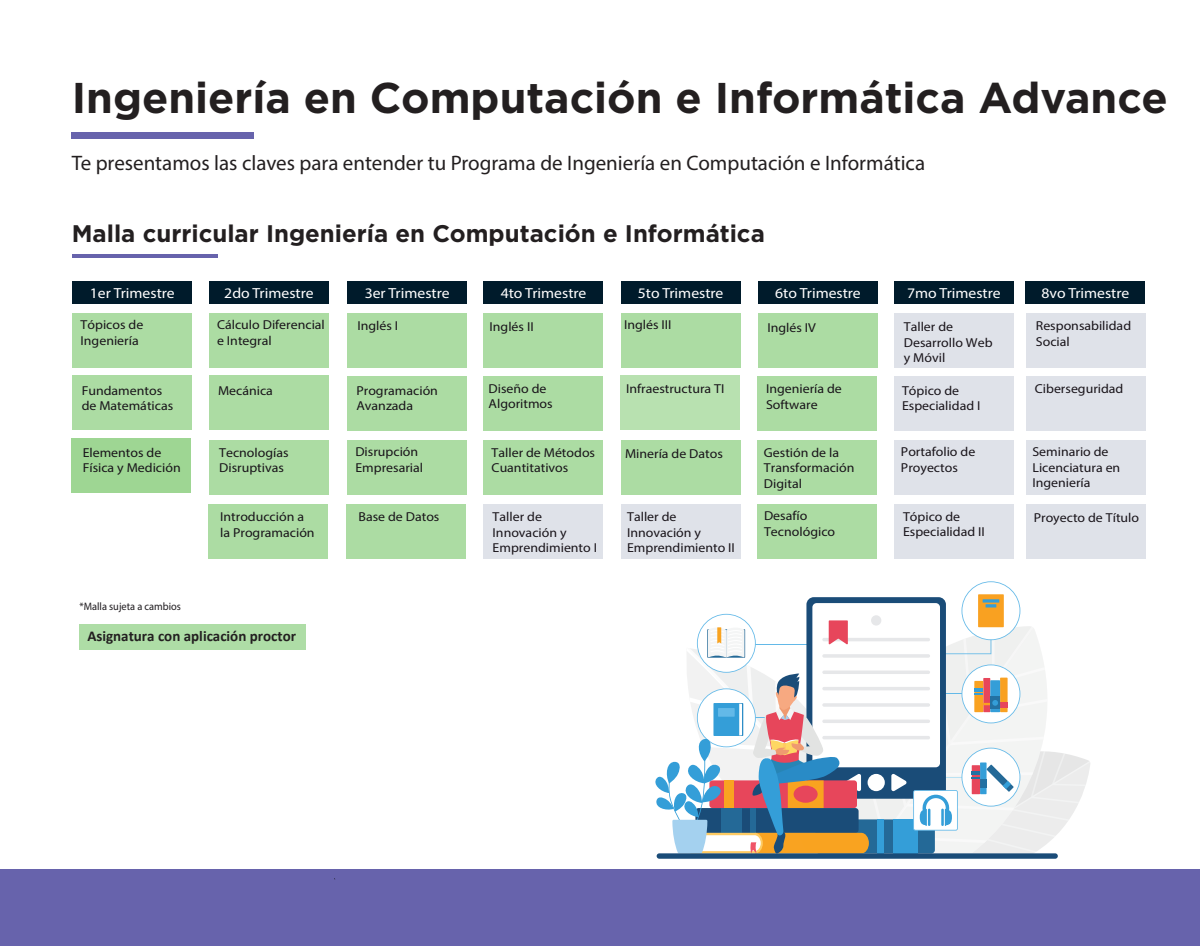
<style>
.page{position:relative;width:1200px;height:946px;background:#fff}
.page>*{position:absolute;margin:0;border:0;box-sizing:border-box;transform-origin:0 0}
.t1{font:700 43px "Gotham";color:#231f20}
.t2{font:700 24px "Gotham";color:#231f20}
.t3{font:21px "Myriad Pro";color:#231f20}
.t4{font:700 15px "Calibri";color:#231f20}
.t5{font:14.6px "Myriad Pro";color:#fff;scale:1.07 1}
.t6{font:13px/15.6px "Myriad Pro";color:#19141a;scale:1.07 1}
.t7{font:10.8px "Myriad Pro";color:#1f1b1f;scale:.96 1}
</style>
<div class="page">
<div style="left:620px;top:376px;width:120px;height:54px;background:#b8e1b0"></div>
<div style="left:0;top:870px;width:1200px;height:76px;background:#6763ac"></div>
<hr style="left:73px;top:255px;width:145px;height:3px;background:#6763ac">
<div style="left:71px;top:132px;width:182px;height:7px;background:#6763ac"></div>
<div style="left:79px;top:624px;width:227px;height:25px;background:#aedda6"></div>
<div style="left:73px;top:281px;width:119px;height:23px;background:#001b2b"></div>
<div style="left:73px;top:313px;width:119px;height:54px;background:#acdca3"></div>
<div style="left:73px;top:375px;width:119px;height:54px;background:#acdca3"></div>
<div style="left:209px;top:281px;width:120px;height:23px;background:#001b2b"></div>
<div style="left:209px;top:313px;width:120px;height:54px;background:#acdca3"></div>
<div style="left:209px;top:440px;width:120px;height:55px;background:#acdca3"></div>
<div style="left:347px;top:281px;width:120px;height:23px;background:#001b2b"></div>
<div style="left:209px;top:376px;width:120px;height:54px;background:#acdca3"></div>
<div style="left:347px;top:440px;width:120px;height:55px;background:#acdca3"></div>
<div style="left:347px;top:377px;width:120px;height:54px;background:#acdca3"></div>
<div style="left:484px;top:281px;width:119px;height:23px;background:#001b2b"></div>
<div style="left:483px;top:377px;width:119px;height:54px;background:#acdca3"></div>
<div style="left:484px;top:440px;width:119px;height:55px;background:#acdca3"></div>
<div style="left:484px;top:504px;width:119px;height:54px;background:#dfe2e9"></div>
<div style="left:621px;top:281px;width:119px;height:23px;background:#001b2b"></div>
<div style="left:621px;top:313px;width:119px;height:54px;background:#acdca3"></div>
<div style="left:621px;top:504px;width:119px;height:54px;background:#dfe2e9"></div>
<div style="left:758px;top:281px;width:120px;height:23px;background:#001b2b"></div>
<div style="left:894px;top:281px;width:120px;height:23px;background:#001b2b"></div>
<div style="left:894px;top:377px;width:120px;height:54px;background:#dfe2e9"></div>
<div style="left:1026px;top:281px;width:119px;height:23px;background:#001b2b"></div>
<div style="left:1026px;top:377px;width:119px;height:54px;background:#dfe2e9"></div>
<div style="left:72px;top:439px;width:119px;height:54px;background:#9ed693"></div>
<div style="left:208px;top:504px;width:120px;height:54px;background:#acdca3"></div>
<div style="left:347px;top:504px;width:119px;height:54px;background:#acdca3"></div>
<div style="left:347px;top:313px;width:120px;height:54px;background:#acdca3"></div>
<div style="left:483px;top:313px;width:119px;height:54px;background:#acdca3"></div>
<div style="left:621px;top:440px;width:119px;height:55px;background:#acdca3"></div>
<div style="left:758px;top:504px;width:119px;height:54px;background:#acdca3"></div>
<div style="left:758px;top:440px;width:119px;height:55px;background:#acdca3"></div>
<div style="left:758px;top:377px;width:119px;height:54px;background:#acdca3"></div>
<div style="left:758px;top:313px;width:120px;height:54px;background:#acdca3"></div>
<div style="left:894px;top:440px;width:119px;height:55px;background:#dfe2e9"></div>
<div style="left:894px;top:504px;width:119px;height:54px;background:#dfe2e9"></div>
<div style="left:894px;top:313px;width:119px;height:54px;background:#dfe2e9"></div>
<div style="left:1026px;top:440px;width:119px;height:55px;background:#dfe2e9"></div>
<div style="left:1026px;top:504px;width:119px;height:54px;background:#dfe2e9"></div>
<div style="left:1026px;top:313px;width:119px;height:54px;background:#dfe2e9"></div>
<svg style="left:655px;top:581px;width:435px;height:273px"></svg>
<div style="left:657px;top:853px;width:401px;height:6px;background:#1a4c78;border-radius:3px"></div>
<h1 class="t1" style="left:72px;top:73px;width:1097px">Ingeniería en Computación e Informática Advance</h1>
<h3 class="t3" style="left:72px;top:150px;width:855px">Te presentamos las claves para entender tu Programa de Ingeniería en Computación e Informática</h3>
<h2 class="t2" style="left:72px;top:220px;width:695px">Malla curricular Ingeniería en Computación e Informática</h2>
<p class="t5" style="left:90px;top:284px;width:81px">1er Trimestre</p>
<p class="t5" style="left:224px;top:284px;width:85px">2do Trimestre</p>
<p class="t5" style="left:365px;top:284px;width:81px">3er Trimestre</p>
<p class="t5" style="left:501px;top:284px;width:81px">4to Trimestre</p>
<p class="t5" style="left:638px;top:284px;width:81px">5to Trimestre</p>
<p class="t5" style="left:775px;top:284px;width:81px">6to Trimestre</p>
<p class="t5" style="left:907px;top:284px;width:89px">7mo Trimestre</p>
<p class="t5" style="left:1042px;top:284px;width:84px">8vo Trimestre</p>
<p class="t6" style="left:81px;top:317px;width:60px">Tópicos de<br>Ingeniería</p>
<p class="t6" style="left:82px;top:382px;width:87px">Fundamentos de Matemáticas</p>
<p class="t6" style="left:83px;top:445px;width:93px">Elementos de<br>Física y Medición</p>
<p class="t6" style="left:217px;top:317px;width:102px">Cálculo Diferencial e Integral</p>
<p class="t6" style="left:218px;top:382px;width:53px">Mecánica</p>
<p class="t6" style="left:624px;top:317px;width:46px">Inglés III</p>
<p class="t6" style="left:358px;top:317px;width:40px">Inglés I</p>
<p class="t6" style="left:1036px;top:318px;width:91px">Responsabilidad<br>Social</p>
<p class="t6" style="left:904px;top:319px;width:84px">Taller de<br>Desarrollo Web y Móvil</p>
<p class="t6" style="left:490px;top:319px;width:43px">Inglés II</p>
<p class="t6" style="left:767px;top:320px;width:47px">Inglés IV</p>
<p class="t6" style="left:489px;top:380px;width:61px">Diseño de<br>Algoritmos</p>
<p class="t6" style="left:626px;top:381px;width:93px">Infraestructura TI</p>
<p class="t6" style="left:766px;top:381px;width:72px">Ingeniería de<br>Software</p>
<p class="t6" style="left:1035px;top:381px;width:84px">Ciberseguridad</p>
<p class="t6" style="left:902px;top:382px;width:75px">Tópico de<br>Especialidad I</p>
<p class="t6" style="left:356px;top:382px;width:78px">Programación<br>Avanzada</p>
<p class="t6" style="left:901px;top:444px;width:71px">Portafolio de<br>Proyectos</p>
<p class="t6" style="left:1032px;top:444px;width:84px">Seminario de<br>Licenciatura en<br>Ingeniería</p>
<p class="t6" style="left:1034px;top:510px;width:100px">Proyecto de Título</p>
<p class="t6" style="left:355px;top:444px;width:65px">Disrupción<br>Empresarial</p>
<p class="t6" style="left:764px;top:444px;width:86px">Gestión de la<br>Transformación<br>Digital</p>
<p class="t6" style="left:219px;top:445px;width:66px">Tecnologías<br>Disruptivas</p>
<p class="t6" style="left:220px;top:509px;width:90px">Introducción a la Programación</p>
<p class="t6" style="left:492px;top:445px;width:98px">Taller de Métodos<br>Cuantitativos</p>
<p class="t6" style="left:493px;top:509px;width:99px">Taller de<br>Innovación y<br>Emprendimiento I</p>
<p class="t6" style="left:625px;top:446px;width:93px">Minería de Datos</p>
<p class="t6" style="left:627px;top:509px;width:102px">Taller de<br>Innovación y<br>Emprendimiento II</p>
<p class="t6" style="left:764px;top:508px;width:68px">Desafío<br>Tecnológico</p>
<p class="t6" style="left:903px;top:508px;width:78px">Tópico de<br>Especialidad II</p>
<p class="t6" style="left:359px;top:509px;width:77px">Base de Datos</p>
<p class="t7" style="left:79px;top:600px;width:107px">*Malla sujeta a cambios</p>
<p class="t4" style="left:87px;top:625px;width:210px">Asignatura con aplicación proctor</p>
</div>
